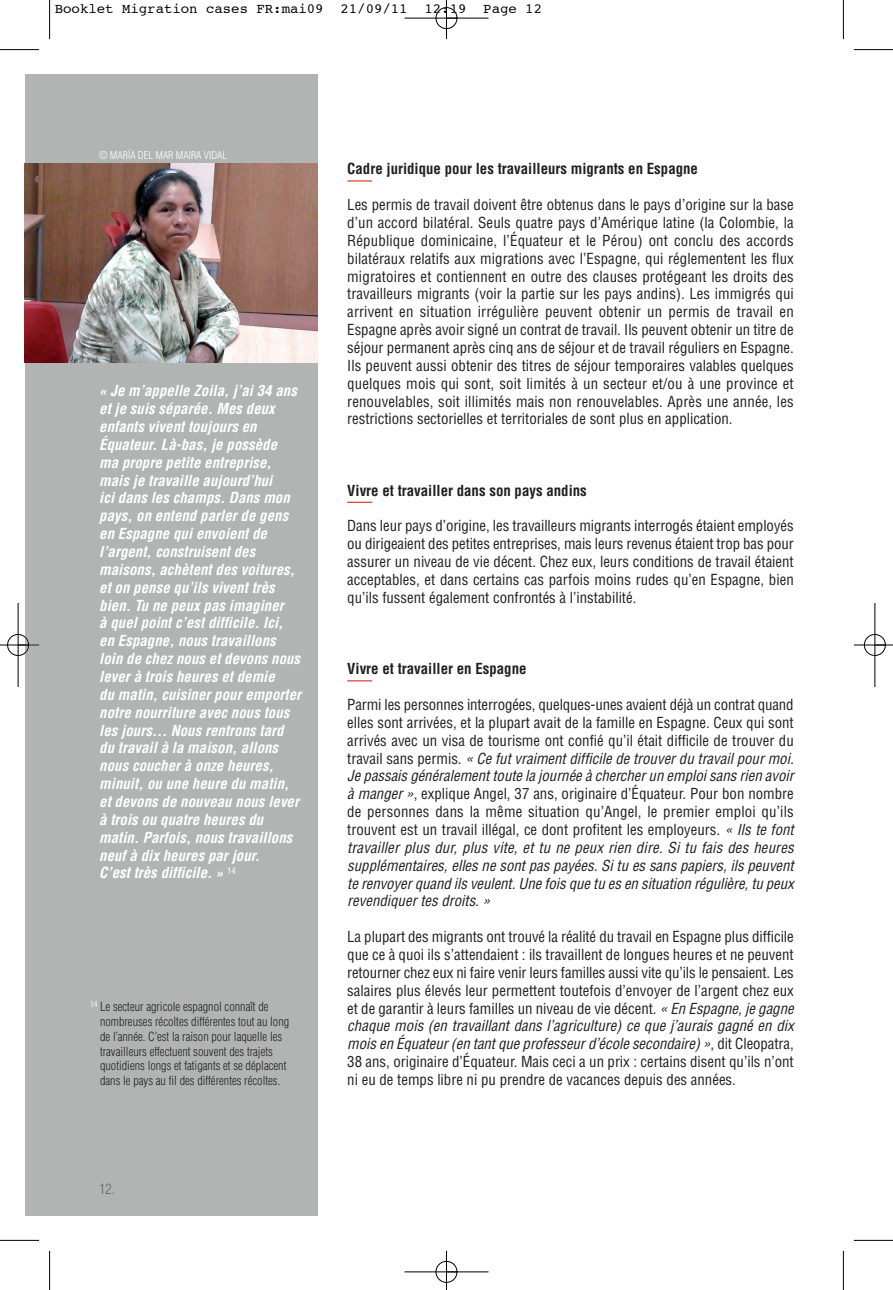
<style>
.page{position:relative;width:893px;height:1290px;background:#fff}
.page>*{position:absolute;margin:0;border:0;box-sizing:border-box;transform-origin:0 0}
.t1{font:condensed 14.88px/17.8px "Helvetica LT Std";color:#231f20;text-align:justify}
.t2{font:italic 700 condensed 14.88px/17.8px "Helvetica";color:#fff}
.t3{font:700 condensed 14.88px "Helvetica LT Std";color:#231f20}
.t4{font:14px "Courier";color:#000}
.t5{font:300 condensed 14px "Helvetica LT Std";color:#5f6b69}
.t6{font:300 condensed 12.25px/14.9px "Helvetica LT Std";color:#231f20}
.t7{font:300 condensed 10.5px "Helvetica LT Std";color:#fff}
.s1{font-style:italic}
</style>
<div class="page">
<hr style="left:347px;top:180px;width:25px;height:2px;background:#d44329">
<svg style="left:347px;top:502px;width:25px;height:1px"></svg>
<svg style="left:347px;top:680px;width:25px;height:1px"></svg>
<div style="left:25px;top:74px;width:292px;height:1141px;background:#b2b4b4"></div>
<img style="left:25px;top:164px;width:292px;height:198px">
<hr style="left:49px;top:0;width:1px;height:39px;background:#000">
<hr style="left:0;top:49px;width:39px;height:1px;background:#000">
<hr style="left:843px;top:0;width:1px;height:39px;background:#000">
<hr style="left:854px;top:49px;width:39px;height:1px;background:#000">
<hr style="left:49px;top:1251px;width:1px;height:39px;background:#000">
<hr style="left:0;top:1240px;width:39px;height:1px;background:#000">
<hr style="left:843px;top:1251px;width:1px;height:39px;background:#000">
<hr style="left:854px;top:1240px;width:39px;height:1px;background:#000">
<hr style="left:0;top:644px;width:39px;height:1px;background:#fff">
<div style="left:436px;top:1261px;width:21px;height:22px;border:1px solid #fff;border-radius:50%"></div>
<hr style="left:404px;top:18px;width:84px;height:1px;background:#000">
<hr style="left:404px;top:1271px;width:84px;height:1px;background:#000">
<hr style="left:18px;top:603px;width:1px;height:84px;background:#000">
<hr style="left:875px;top:603px;width:1px;height:84px;background:#000">
<hr style="left:446px;top:0;width:1px;height:39px;background:#000">
<hr style="left:446px;top:1251px;width:1px;height:39px;background:#000">
<hr style="left:0;top:645px;width:39px;height:1px;background:#000">
<hr style="left:854px;top:645px;width:39px;height:1px;background:#000">
<div style="left:436px;top:7px;width:21px;height:22px;border:1px solid #000;border-radius:50%"></div>
<div style="left:436px;top:1261px;width:21px;height:21px;border:1px solid #000;border-radius:50%"></div>
<div style="left:7px;top:634px;width:22px;height:22px;border:1px solid #000;border-radius:50%"></div>
<div style="left:864px;top:634px;width:22px;height:22px;border:1px solid #000;border-radius:50%"></div>
<p class="t4" style="left:55px;top:2px;width:489px">Booklet Migration cases FR:mai09 21/09/11 12:19 Page 12</p>
<p class="t7" style="left:99px;top:151px;width:129px">© MARÍA DEL MAR MAIRA VIDAL</p>
<p class="t2" style="left:99px;top:383px;width:206px">« Je m’appelle Zoila,j’ai34 ans etje suis séparée.Mes deux enfants viventtoujours en<br>Équateur.Là-bas,je possède ma propre petite entreprise, mais je travaille aujourd’hui icidans les champs.Dans mon pays,on entend parlerde gens en Espagne quienvoientde l’argent,construisentdes maisons,achètentdes voitures, eton pense qu’ils viventtrès bien.Tu ne peux pas imaginer<br>à quelpointc’estdifficile.Ici, en Espagne,nous travaillons loin de chez nous etdevons nous leverà trois heures etdemie<br>du matin,cuisinerpouremporter notre nourriture avec nous tous les jours… Nous rentrons tard du travailà la maison,allons nous coucherà onze heures, minuit,ou une heure du matin, etdevons de nouveau nous lever à trois ou quatre heures du matin.Parfois,nous travaillons neufà dix heures parjour.<br>C’esttrès difficile.» <sup>1</sup> <sup>4</sup></p>
<p class="t6" style="left:100px;top:1000px;width:191px;text-indent:-10px"><sup>14</sup> Le secteur agricole espagnol connaît de nombreuses récoltes différentes tout au long de l’année. C’est la raison pour laquelle les travailleurs effectuent souvent des trajets quotidiens longs et fatigants et se déplacent dans le pays au fil des différentes récoltes.</p>
<p class="t5" style="left:99px;top:1183px;width:17px">12.</p>
<p class="t3" style="left:347px;top:163px;width:352px">Cadre juridique pour les travailleurs migrants en Espagne</p>
<p class="t1" style="left:347px;top:197px;width:448px">Les permis de travail doivent être obtenus dans le pays d’origine sur la base d’un accord bilatéral. Seuls quatre pays d’Amérique latine (la Colombie, la République dominicaine, l’Équateur et le Pérou) ont conclu des accords bilatéraux relatifs aux migrations avec l’Espagne, qui réglementent les flux migratoires et contiennent en outre des clauses protégeant les droits des travailleurs migrants (voir la partie sur les pays andins). Les immigrés qui arrivent en situation irrégulière peuvent obtenir un permis de travail en Espagne après avoir signé un contrat de travail. Ils peuvent obtenir un titre de séjour permanent après cinq ans de séjour et de travail réguliers en Espagne.<br>Ils peuvent aussi obtenir des titres de séjour temporaires valables quelques quelques mois qui sont, soit limités à un secteur et/ou à une province et renouvelables, soit illimités mais non renouvelables. Après une année, les restrictions sectorielles et territoriales de sont plus en application.</p>
<p class="t3" style="left:347px;top:485px;width:241px">Vivre et travailler dans son pays andins</p>
<p class="t1" style="left:347px;top:518px;width:448px">Dans leur pays d’origine, les travailleurs migrants interrogés étaient employés ou dirigeaient des petites entreprises, mais leurs revenus étaient trop bas pour assurer un niveau de vie décent. Chez eux, leurs conditions de travail étaient acceptables, et dans certains cas parfois moins rudes qu’en Espagne, bien qu’ils fussent également confrontés à l’instabilité.</p>
<p class="t3" style="left:347px;top:663px;width:181px">Vivre et travailler en Espagne</p>
<p class="t1" style="left:347px;top:697px;width:448px">Parmi les personnes interrogées, quelques-unes avaient déjà un contrat quand elles sont arrivées, et la plupart avait de la famille en Espagne. Ceux qui sont arrivés avec un visa de tourisme ont confié qu’il était difficile de trouver du travail sans permis. <span class="s1">« Ce fut vraiment difficile de trouver du travail pour moi.<br>Je passais généralement toute la journée à chercher un emploi sans rien avoir à manger »</span>, explique Angel, 37 ans, originaire d’Équateur. Pour bon nombre de personnes dans la même situation qu’Angel, le premier emploi qu’ils trouvent est un travail illégal, ce dont profitent les employeurs. <span class="s1">« Ils te font travailler plus dur, plus vite, et tu ne peux rien dire. Si tu fais des heures supplémentaires, elles ne sont pas payées. Si tu es sans papiers, ils peuvent te renvoyer quand ils veulent. Une fois que tu es en situation régulière, tu peux revendiquer tes droits. »</span></p>
<p class="t1" style="left:347px;top:929px;width:448px">La plupart des migrants ont trouvé la réalité du travail en Espagne plus difficile que ce à quoi ils s’attendaient : ils travaillent de longues heures et ne peuvent retourner chez eux ni faire venir leurs familles aussi vite qu’ils le pensaient. Les salaires plus élevés leur permettent toutefois d’envoyer de l’argent chez eux et de garantir à leurs familles un niveau de vie décent. <span class="s1">« En Espagne, je gagne chaque mois (en travaillant dans l’agriculture) ce que j’aurais gagné en dix mois en Équateur (en tant que professeur d’école secondaire) »</span>, dit Cleopatra, 38 ans, originaire d’Équateur. Mais ceci a un prix : certains disent qu’ils n’ont ni eu de temps libre ni pu prendre de vacances depuis des années.</p>
</div>
